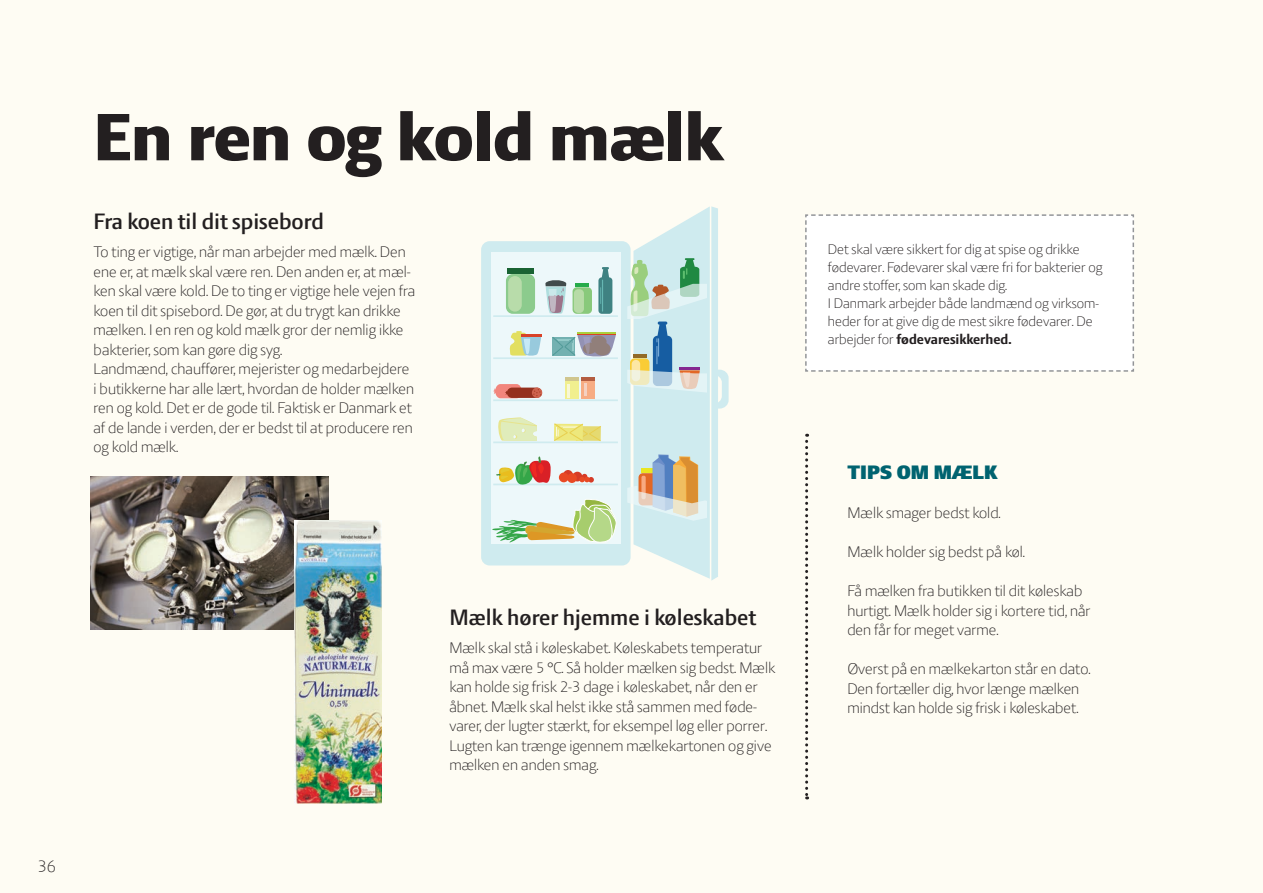
<style>
.page{position:relative;width:1263px;height:893px;background:#fefcf3}
.page>*{position:absolute;margin:0;border:0;box-sizing:border-box;transform-origin:0 0}
.Overskrift_opslag{font:800 72px "LF Press Sans";color:#231f20}
.t1{font:600 24px "LF Press Sans";color:#231f20}
.t2{font:21px "LF Press Sans Poster";color:#006370}
.t3{font:300 18px "LF Press Sans";color:#231f20}
.Brødtekst{font:300 16.5px/19.5px "LF Press Sans";color:#231f20}
.t4{font:300 15px/18px "LF Press Sans";color:#231f20}
.s1{font-weight:700}
</style>
<div class="page">
<svg style="left:805px;top:434px;width:3px;height:365px"></svg>
<img style="left:91px;top:476px;width:238px;height:153px">
<img style="left:295px;top:521px;width:86px;height:282px">
<div style="left:805px;top:214px;width:329px;height:158px;background:#fff"></div>
<div style="left:481px;top:241px;width:149px;height:324px;background:#cfebef;border-radius:9px"></div>
<div style="left:491px;top:252px;width:129px;height:291px;background:#edf8fa"></div>
<hr style="left:493px;top:315px;width:125px;height:2px;background:#cfebef">
<hr style="left:493px;top:357px;width:125px;height:2px;background:#cfebef">
<hr style="left:493px;top:399px;width:125px;height:2px;background:#cfebef">
<hr style="left:493px;top:441px;width:125px;height:2px;background:#cfebef">
<hr style="left:493px;top:484px;width:125px;height:1px;background:#cfebef">
<div style="left:563px;top:470px;width:10px;height:10px;background:#d63c27;border-radius:50%"></div>
<div style="left:572px;top:472px;width:10px;height:9px;background:#d63c27;border-radius:50%"></div>
<div style="left:559px;top:473px;width:10px;height:9px;background:#e84924;border-radius:50%"></div>
<div style="left:567px;top:473px;width:10px;height:10px;background:#e84924;border-radius:50%"></div>
<svg style="left:579px;top:474px;width:15px;height:9px"></svg>
<div style="left:598px;top:277px;width:14px;height:37px;background:#3f8282;border-radius:3px"></div>
<svg style="left:602px;top:267px;width:7px;height:2px"></svg>
<hr style="left:602px;top:280px;width:1px;height:32px;background:#66b7b3">
<svg style="left:600px;top:287px;width:1px;height:17px"></svg>
<svg style="left:627px;top:206px;width:102px;height:375px"></svg>
<div style="left:506px;top:274px;width:29px;height:40px;background:#8ccb8d;border-radius:7px"></div>
<div style="left:508px;top:276px;width:14px;height:36px;background:#b8dcaa;border-radius:7px"></div>
<div style="left:507px;top:268px;width:27px;height:5px;background:#196333"></div>
<div style="left:572px;top:287px;width:20px;height:27px;background:#89c97b;border-radius:4px"></div>
<div style="left:574px;top:289px;width:10px;height:24px;background:#b7dba7;border-radius:4px"></div>
<hr style="left:576px;top:283px;width:13px;height:4px;background:#26ab4a">
<svg style="left:496px;top:456px;width:55px;height:29px"></svg>
<svg style="left:498px;top:417px;width:39px;height:24px"></svg>
<div style="left:581px;top:381px;width:14px;height:17px;background:#f7ac83"></div>
<svg style="left:584px;top:384px;width:2px;height:12px"></svg>
<hr style="left:581px;top:377px;width:14px;height:4px;background:#b35d40">
<svg style="left:553px;top:423px;width:49px;height:19px"></svg>
<svg style="left:509px;top:331px;width:32px;height:25px"></svg>
<hr style="left:521px;top:334px;width:20px;height:3px;background:#d94227">
<svg style="left:552px;top:335px;width:64px;height:21px"></svg>
<hr style="left:577px;top:332px;width:39px;height:3px;background:#aacf3c">
<hr style="left:577px;top:334px;width:39px;height:1px;background:#d94227">
<svg style="left:545px;top:280px;width:22px;height:34px"></svg>
<div style="left:565px;top:381px;width:14px;height:17px;background:#f1ef8f"></div>
<hr style="left:567px;top:384px;width:3px;height:14px;background:#f8f8d5">
<hr style="left:565px;top:377px;width:14px;height:4px;background:#d0c68e">
<svg style="left:492px;top:499px;width:124px;height:44px"></svg>
<svg style="left:493px;top:384px;width:49px;height:14px"></svg>
<p class="Overskrift_opslag" style="left:94px;top:95px;width:632px">En ren og kold mælk</p>
<p class="t1" style="left:94px;top:208px;width:232px">Fra koen til dit spisebord</p>
<p class="Brødtekst" style="left:94px;top:242px;width:323px">To ting er vigtige, når man arbejder med mælk. Den ene er, at mælk skal være ren. Den anden er, at mæl&shy;ken skal være kold. De to ting er vigtige hele vejen fra koen til dit spisebord. De gør, at du trygt kan drikke mælken. I en ren og kold mælk gror der nemlig ikke bakterier, som kan gøre dig syg.</p>
<p class="Brødtekst" style="left:94px;top:359px;width:322px">Landmænd, chauffører, mejerister og medarbejdere i butikkerne har alle lært, hvordan de holder mælken ren og kold. Det er de gode til. Faktisk er Danmark et af de lande i verden, der er bedst til at producere ren og kold mælk.</p>
<p class="t3" style="left:38px;top:856px;width:19px">36</p>
<p class="t1" style="left:449px;top:604px;width:308px">Mælk hører hjemme i køleskabet</p>
<p class="Brødtekst" style="left:449px;top:638px;width:327px">Mælk skal stå i køleskabet. Køleskabets temperatur må max være 5 °C. Så holder mælken sig bedst. Mælk kan holde sig frisk 2-3 dage i køleskabet, når den er åbnet. Mælk skal helst ikke stå sammen med føde&shy;varer, der lugter stærkt, for eksempel løg eller porrer.<br>Lugten kan trænge igennem mælkekartonen og give mælken en anden smag.</p>
<p class="t4" style="left:828px;top:240px;width:276px">Det skal være sikkert for dig at spise og drikke fødevarer. Fødevarer skal være fri for bakterier og andre stoffer, som kan skade dig.</p>
<p class="t4" style="left:828px;top:294px;width:273px">I Danmark arbejder både landmænd og virksom&shy;heder for at give dig de mest sikre fødevarer. De arbejder for <span class="s1">fødevaresikkerhed.</span></p>
<p class="t2" style="left:847px;top:460px;width:152px">TIPS OM MÆLK</p>
<p class="Brødtekst" style="left:847px;top:503px;width:155px">Mælk smager bedst kold.</p>
<p class="Brødtekst" style="left:847px;top:542px;width:179px">Mælk holder sig bedst på køl.</p>
<p class="Brødtekst" style="left:847px;top:581px;width:245px">Få mælken fra butikken til dit køleskab hurtigt. Mælk holder sig i kortere tid, når den får for meget varme.</p>
<p class="Brødtekst" style="left:847px;top:659px;width:245px">Øverst på en mælkekarton står en dato.<br>Den fortæller dig, hvor længe mælken mindst kan holde sig frisk i køleskabet.</p>
</div>
